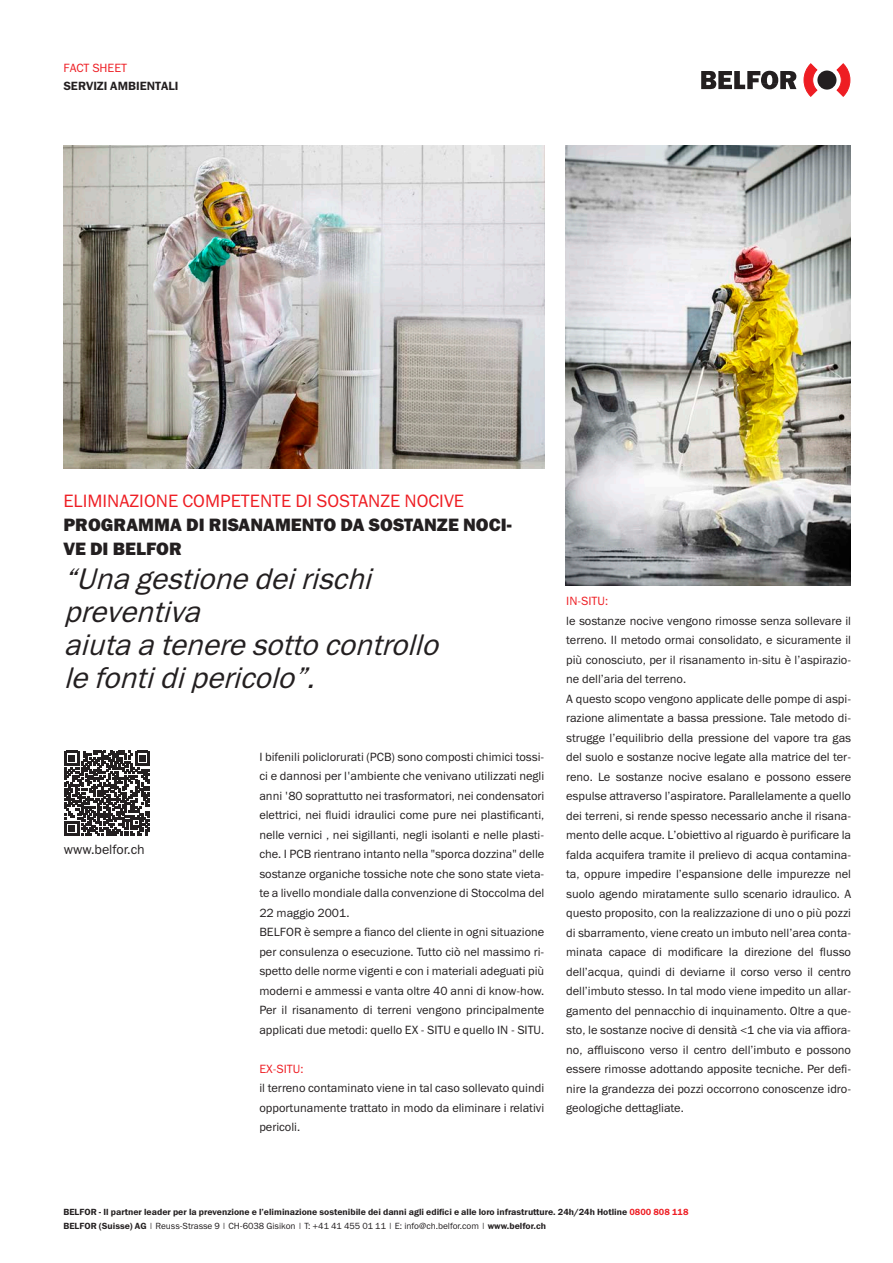
<style>
.page{position:relative;width:893px;height:1263px;background:#fff}
.page>*{position:absolute;margin:0;border:0;box-sizing:border-box;transform-origin:0 0}
.t1{font:italic 30px/33px "Franklin Gothic Book ITC";color:#231f20}
.t2{font:18px/24px "Franklin Gothic Heavy ITC";color:#231f20}
.t3{font:18px "Franklin Gothic Book ITC";color:#ee1d23}
.t4{font:13.5px "Franklin Gothic Book ITC";color:#231f20}
.t5{font:12px/19.5px "Franklin Gothic Book ITC";color:#231f20}
.t6{font:12px "Franklin Gothic Book ITC";color:#ee1d23}
.t7{font:12px "Franklin Gothic Demi ITC";color:#231f20}
.t8{font:9px "Franklin Gothic Demi ITC";color:#231f20}
.t9{font:9px "Franklin Gothic Book ITC";color:#231f20}
.s1{color:#ee1d23}
.s2{font-family:"Franklin Gothic Demi ITC"}
</style>
<div class="page">
<img style="left:566px;top:146px;width:284px;height:439px">
<svg style="left:701px;top:71px;width:95px;height:18px"></svg>
<div style="left:817px;top:71px;width:19px;height:19px;background:#231f20;border-radius:50%"></div>
<svg style="left:804px;top:64px;width:13px;height:32px"></svg>
<svg style="left:837px;top:64px;width:13px;height:32px"></svg>
<img style="left:64px;top:145px;width:480px;height:324px">
<svg style="left:65px;top:751px;width:84px;height:85px"></svg>
<p class="t6" style="left:63px;top:60px;width:65px">FACT SHEET</p>
<p class="t7" style="left:63px;top:79px;width:117px">SERVIZI AMBIENTALI</p>
<h2 class="t3" style="left:63px;top:489px;width:402px">ELIMINAZIONE COMPETENTE DI SOSTANZE NOCIVE</h2>
<h2 class="t2" style="left:63px;top:513px;width:450px">PROGRAMMA DI RISANAMENTO DA SOSTANZE NOCI-<br>VE DI BELFOR</h2>
<h1 class="t1" style="left:64px;top:562px;width:385px">“Unagestionedeirischi preventiva aiutaateneresottocontrollo lefontidipericolo”.</h1>
<p class="t4" style="left:64px;top:841px;width:82px">www.belfor.ch</p>
<p class="t5" style="left:259px;top:746px;width:286px">I bifenili policlorurati (PCB) sono composti chimici tossi&shy;ci e dannosi per l'ambiente che venivano utilizzati negli anni '80 soprattutto nei trasformatori, nei condensatori elettrici, nei fluidi idraulici come pure nei plastificanti, nelle vernici , nei sigillanti, negli isolanti e nelle plasti&shy;che. I PCB rientrano intanto nella "sporca dozzina" delle sostanze organiche tossiche note che sono state vieta&shy;te a livello mondiale dalla convenzione di Stoccolma del 22 maggio 2001.<br>BELFOR è sempre a fianco del cliente in ogni situazione per consulenza o esecuzione. Tutto ciò nel massimo ri&shy;spetto delle norme vigenti e con i materiali adeguati più moderni e ammessi e vanta oltre 40 anni di know-how.<br>Per il risanamento di terreni vengono principalmente applicati due metodi: quello EX - SITU e quello IN - SITU.</p>
<p class="t6" style="left:259px;top:1061px;width:46px">EX-SITU:</p>
<p class="t5" style="left:259px;top:1078px;width:286px;text-align:justify">il terreno contaminato viene in tal caso sollevato quindi opportunamente trattato in modo da eliminare i relativi pericoli.</p>
<p class="t6" style="left:566px;top:593px;width:43px">IN-SITU:</p>
<p class="t5" style="left:566px;top:610px;width:286px">le sostanze nocive vengono rimosse senza sollevare il terreno. Il metodo ormai consolidato, e sicuramente il più conosciuto, per il risanamento in-situ è l’aspirazio&shy;ne dell’aria del terreno.<br>A questo scopo vengono applicate delle pompe di aspi&shy;razione alimentate a bassa pressione. Tale metodo di&shy;strugge l’equilibrio della pressione del vapore tra gas del suolo e sostanze nocive legate alla matrice del ter&shy;reno. Le sostanze nocive esalano e possono essere espulse attraverso l’aspiratore. Parallelamente a quello dei terreni, si rende spesso necessario anche il risana&shy;mento delle acque. L’obiettivo al riguardo è purificare la falda acquifera tramite il prelievo di acqua contamina&shy;ta, oppure impedire l’espansione delle impurezze nel suolo agendo miratamente sullo scenario idraulico. A questo proposito, con la realizzazione di uno o più pozzi di sbarramento, viene creato un imbuto nell’area conta&shy;minata capace di modificare la direzione del flusso dell’acqua, quindi di deviarne il corso verso il centro dell’imbuto stesso. In tal modo viene impedito un allar&shy;gamento del pennacchio di inquinamento. Oltre a que&shy;sto, le sostanze nocive di densità &lt;1 che via via affiora&shy;no, affluiscono verso il centro dell’imbuto e possono essere rimosse adottando apposite tecniche. Per defi&shy;nire la grandezza dei pozzi occorrono conoscenze idro&shy;geologiche dettagliate.</p>
<p class="t8" style="left:63px;top:1207px;width:627px">BELFOR - Il partner leader per la prevenzione e l’eliminazione sostenibile dei danni agli edifici e alle loro infrastrutture. 24h/24h Hotline <span class="s1">0800 808 118</span></p>
<p class="t9" style="left:63px;top:1220px;width:484px"><span class="s2">BELFOR (Suisse) AG</span> | Reuss-Strasse 9 | CH-6038 Gisikon | T: +41 41 455 01 11 | E: info@ch.belfor.com | <span class="s2">www.belfor.ch</span></p>
</div>
